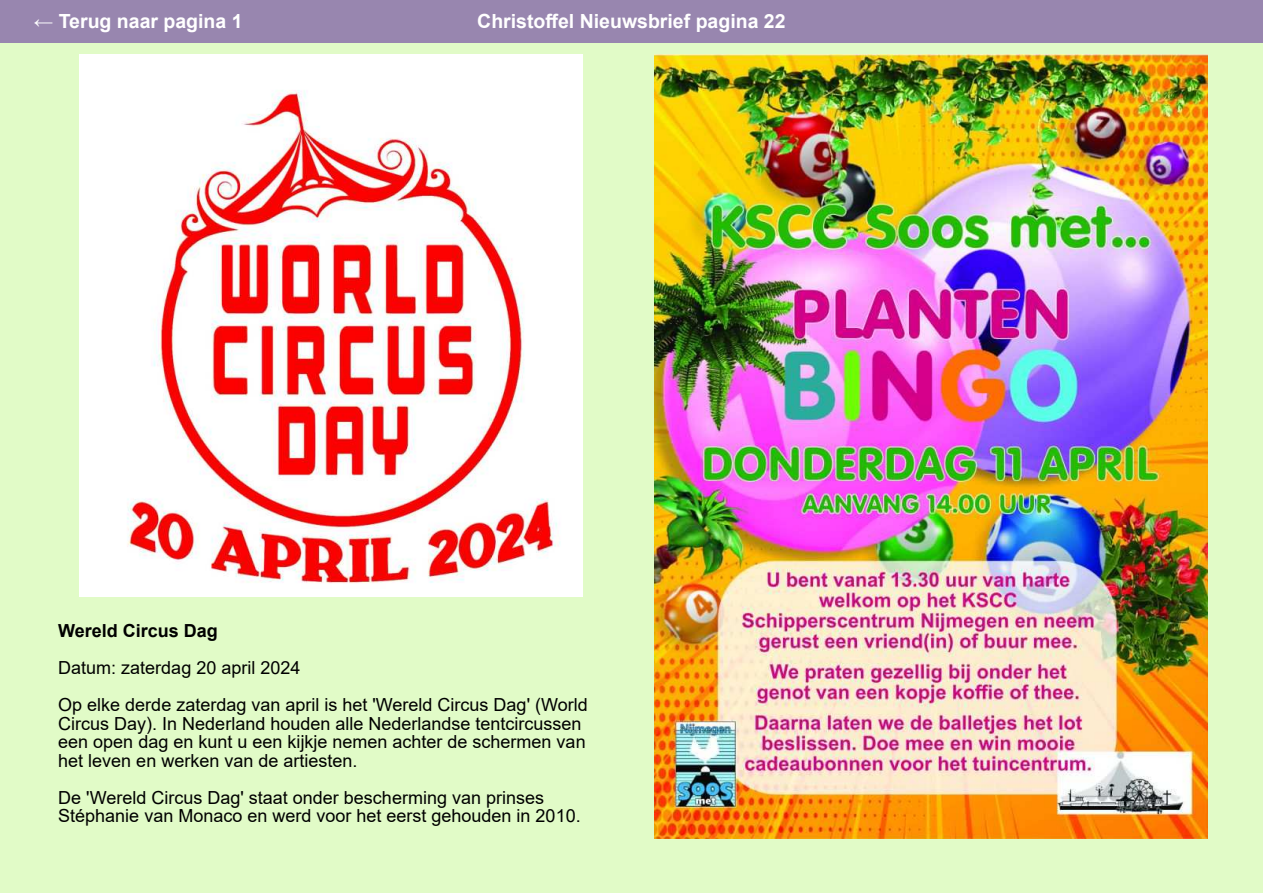
<style>
.page{position:relative;width:1263px;height:893px;background:#e1fbc7}
.page>*{position:absolute;margin:0;border:0;box-sizing:border-box;transform-origin:0 0}
.t1{font:700 19.5px "Arial";color:#fff}
.t2{font:18px/18.6px "Arial";color:#000}
.t3{font:700 18px "Arial";color:#000}
</style>
<div class="page">
<div style="left:0;top:0;width:1263px;height:43px;background:#9886af"></div>
<img style="left:80px;top:54px;width:502px;height:543px">
<img style="left:655px;top:54px;width:552px;height:785px">
<p class="t1" style="left:34px;top:8px;width:210px">← Terug naar pagina 1</p>
<p class="t1" style="left:477px;top:8px;width:310px">Christo昀昀el Nieuwsbrief pagina 22</p>
<p class="t3" style="left:58px;top:618px;width:161px">Wereld Circus Dag</p>
<p class="t2" style="left:58px;top:649px;width:531px;line-height:37.2px">Datum: zaterdag 20 april 2024<br>Op elke derde zaterdag van april is het 'Wereld Circus Dag' (World</p>
<p class="t2" style="left:58px;top:714px;width:529px">Circus Day). In Nederland houden alle Nederlandse tentcircussen een open dag en kunt u een kĳkje nemen achter de schermen van het leven en werken van de artiesten.</p>
<p class="t2" style="left:58px;top:788px;width:524px">De 'Wereld Circus Dag' staat onder bescherming van prinses<br>Stéphanie van Monaco en werd voor het eerst gehouden in 2010.</p>
</div>
